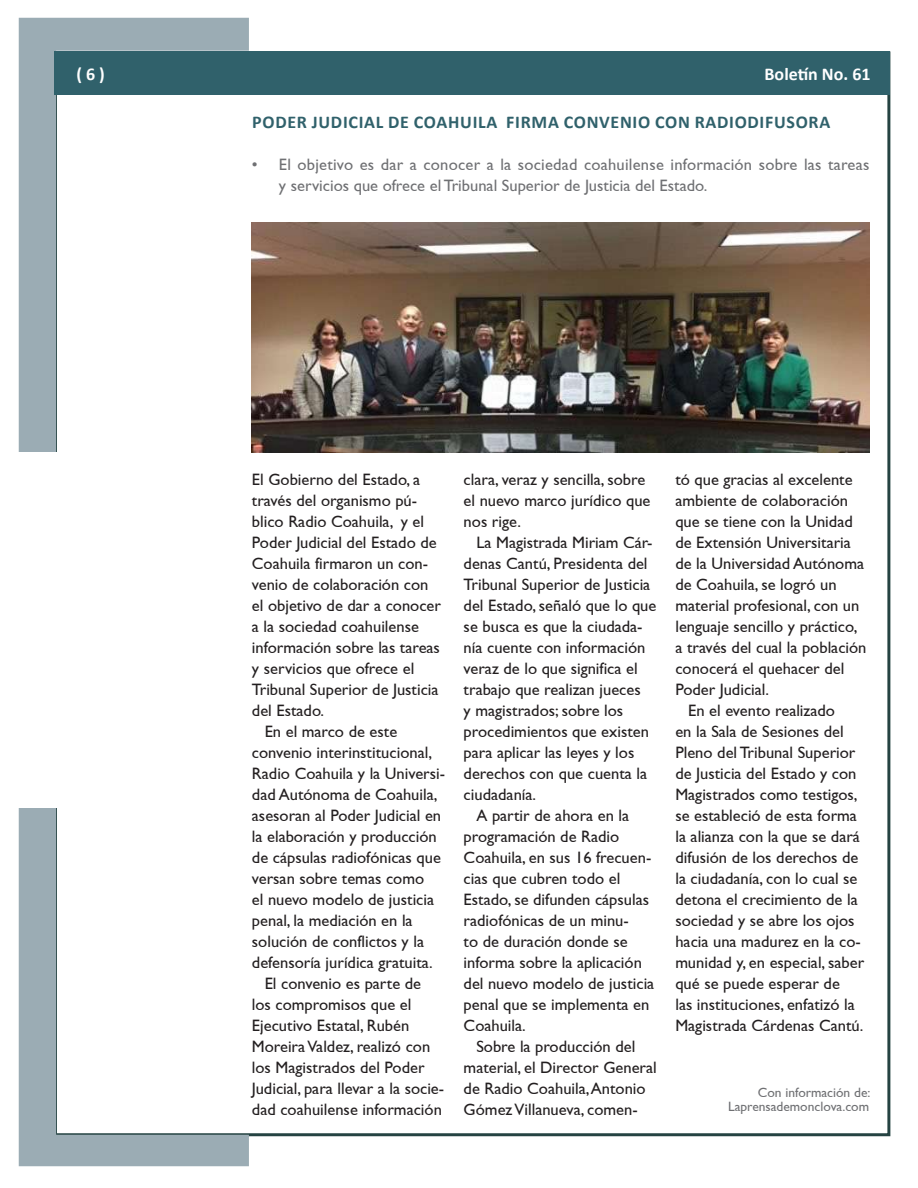
<style>
.page{position:relative;width:918px;height:1188px;background:#fff}
.page>*{position:absolute;margin:0;border:0;box-sizing:border-box;transform-origin:0 0}
.t1{font:700 18px "Calibri";letter-spacing:.04em;color:#30616b}
.t2{font:700 18px "Calibri";color:#fff}
.t3{font:16.5px/21px "Gill Sans";color:#231f20}
.t4{font:16.5px/21px "Gill Sans";letter-spacing:.015em;color:#6f7073}
.t5{font:13.5px/15px "Gill Sans";color:#6f7073;text-align:right}
</style>
<div class="page">
<svg style="left:19px;top:18px;width:230px;height:434px"></svg>
<svg style="left:19px;top:808px;width:230px;height:358px"></svg>
<div style="left:54px;top:51px;width:836px;height:43px;background:#30616b"></div>
<img style="left:252px;top:222px;width:617px;height:230px">
<p class="t2" style="left:76px;top:63px;width:30px">( 6 )</p>
<p class="t2" style="left:765px;top:63px;width:108px">BOLETÍN NO. 61</p>
<p class="t1" style="left:252px;top:110px;width:580px">PODER JUDICIAL DE COAHUILA FIRMA CONVENIO CON RADIODIFUSORA</p>
<p class="t4" style="left:279px;top:153px;width:592px;text-indent:-27px">• El objetivo es dar a conocer a la sociedad coahuilense información sobre las tareas y servicios que ofrece el Tribunal Superior de Justicia del Estado.</p>
<p class="t3" style="left:252px;top:468px;width:170px">El Gobierno del Estado, a</p>
<p class="t3" style="left:252px;top:489px;width:167px">través del organismo pú-</p>
<p class="t3" style="left:252px;top:510px;width:174px">blico Radio Coahuila, y el</p>
<p class="t3" style="left:252px;top:531px;width:186px">Poder Judicial del Estado de</p>
<p class="t3" style="left:252px;top:552px;width:178px">Coahuila firmaron un con-</p>
<p class="t3" style="left:252px;top:573px;width:178px">venio de colaboración con</p>
<p class="t3" style="left:252px;top:594px;width:191px">el objetivo de dar a conocer</p>
<p class="t3" style="left:252px;top:615px;width:169px">a la sociedad coahuilense</p>
<p class="t3" style="left:252px;top:636px;width:190px">información sobre las tareas</p>
<p class="t3" style="left:252px;top:657px;width:164px">y servicios que ofrece el</p>
<p class="t3" style="left:252px;top:678px;width:188px">Tribunal Superior de Justicia</p>
<p class="t3" style="left:252px;top:699px;width:74px">del Estado.</p>
<p class="t3" style="left:265px;top:720px;width:134px">En el marco de este</p>
<p class="t3" style="left:252px;top:741px;width:182px">convenio interinstitucional,</p>
<p class="t3" style="left:252px;top:762px;width:195px">Radio Coahuila y la Universi-</p>
<p class="t3" style="left:252px;top:783px;width:187px">dad Autónoma de Coahuila,</p>
<p class="t3" style="left:252px;top:804px;width:191px">asesoran al Poder Judicial en</p>
<p class="t3" style="left:252px;top:825px;width:186px">la elaboración y producción</p>
<p class="t3" style="left:252px;top:846px;width:191px">de cápsulas radiofónicas que</p>
<p class="t3" style="left:252px;top:867px;width:174px">versan sobre temas como</p>
<p class="t3" style="left:252px;top:888px;width:184px">el nuevo modelo de justicia</p>
<p class="t3" style="left:252px;top:909px;width:162px">penal, la mediación en la</p>
<p class="t3" style="left:252px;top:930px;width:174px">solución de conflictos y la</p>
<p class="t3" style="left:252px;top:951px;width:182px">defensoría jurídica gratuita.</p>
<p class="t3" style="left:265px;top:972px;width:158px">El convenio es parte de</p>
<p class="t3" style="left:252px;top:993px;width:161px">los compromisos que el</p>
<p class="t3" style="left:252px;top:1014px;width:159px">Ejecutivo Estatal, Rubén</p>
<p class="t3" style="left:252px;top:1036px;width:180px">Moreira Valdez, realizó con</p>
<p class="t3" style="left:252px;top:1057px;width:174px">los Magistrados del Poder</p>
<p class="t3" style="left:252px;top:1078px;width:194px">Judicial, para llevar a la socie-</p>
<p class="t3" style="left:252px;top:1099px;width:191px">dad coahuilense información</p>
<p class="t3" style="left:464px;top:469px;width:188px">clara, veraz y sencilla, sobre el nuevo marco jurídico que nos rige.</p>
<p class="t3" style="left:476px;top:532px;width:178px">La Magistrada Miriam Cár-</p>
<p class="t3" style="left:464px;top:553px;width:185px">denas Cantú, Presidenta del</p>
<p class="t3" style="left:464px;top:574px;width:188px">Tribunal Superior de Justicia</p>
<p class="t3" style="left:464px;top:595px;width:194px">del Estado, señaló que lo que</p>
<p class="t3" style="left:464px;top:616px;width:180px">se busca es que la ciudada-</p>
<p class="t3" style="left:464px;top:637px;width:183px">nía cuente con información</p>
<p class="t3" style="left:464px;top:658px;width:176px">veraz de lo que significa el</p>
<p class="t3" style="left:464px;top:679px;width:179px">trabajo que realizan jueces</p>
<p class="t3" style="left:464px;top:700px;width:161px">y magistrados; sobre los</p>
<p class="t3" style="left:464px;top:721px;width:187px">procedimientos que existen</p>
<p class="t3" style="left:464px;top:742px;width:172px">para aplicar las leyes y los</p>
<p class="t3" style="left:464px;top:763px;width:185px">derechos con que cuenta la</p>
<p class="t3" style="left:464px;top:784px;width:74px">ciudadanía.</p>
<p class="t3" style="left:476px;top:805px;width:154px">A partir de ahora en la</p>
<p class="t3" style="left:464px;top:826px;width:157px">programación de Radio</p>
<p class="t3" style="left:464px;top:847px;width:189px">Coahuila, en sus 16 frecuen-</p>
<p class="t3" style="left:464px;top:868px;width:158px">cias que cubren todo el</p>
<p class="t3" style="left:464px;top:889px;width:187px">Estado, se difunden cápsulas</p>
<p class="t3" style="left:464px;top:910px;width:167px">radiofónicas de un minu-</p>
<p class="t3" style="left:464px;top:931px;width:166px">to de duración donde se</p>
<p class="t3" style="left:464px;top:952px;width:180px">informa sobre la aplicación</p>
<p class="t3" style="left:464px;top:973px;width:192px">del nuevo modelo de justicia</p>
<p class="t3" style="left:464px;top:994px;width:187px">penal que se implementa en</p>
<p class="t3" style="left:464px;top:1015px;width:64px">Coahuila.</p>
<p class="t3" style="left:476px;top:1036px;width:160px">Sobre la producción del</p>
<p class="t3" style="left:464px;top:1057px;width:195px">material, el Director General</p>
<p class="t3" style="left:464px;top:1078px;width:183px">de Radio Coahuila, Antonio</p>
<p class="t3" style="left:464px;top:1099px;width:176px">Gómez Villanueva, comen-</p>
<p class="t3" style="left:675px;top:469px;width:179px">tó que gracias al excelente</p>
<p class="t3" style="left:675px;top:490px;width:174px">ambiente de colaboración</p>
<p class="t3" style="left:675px;top:511px;width:179px">que se tiene con la Unidad</p>
<p class="t3" style="left:675px;top:532px;width:177px">de Extensión Universitaria</p>
<p class="t3" style="left:675px;top:553px;width:190px">de la Universidad Autónoma</p>
<p class="t3" style="left:675px;top:574px;width:163px">de Coahuila, se logró un</p>
<p class="t3" style="left:675px;top:595px;width:186px">material profesional, con un</p>
<p class="t3" style="left:675px;top:616px;width:183px">lenguaje sencillo y práctico,</p>
<p class="t3" style="left:675px;top:637px;width:193px">a través del cual la población</p>
<p class="t3" style="left:675px;top:658px;width:170px">conocerá el quehacer del</p>
<p class="t3" style="left:675px;top:679px;width:95px">Poder Judicial.</p>
<p class="t3" style="left:688px;top:700px;width:148px">En el evento realizado</p>
<p class="t3" style="left:675px;top:721px;width:170px">en la Sala de Sesiones del</p>
<p class="t3" style="left:675px;top:742px;width:182px">Pleno del Tribunal Superior</p>
<p class="t3" style="left:675px;top:763px;width:183px">de Justicia del Estado y con</p>
<p class="t3" style="left:675px;top:784px;width:184px">Magistrados como testigos,</p>
<p class="t3" style="left:675px;top:805px;width:183px">se estableció de esta forma</p>
<p class="t3" style="left:675px;top:826px;width:186px">la alianza con la que se dará</p>
<p class="t3" style="left:675px;top:847px;width:185px">difusión de los derechos de</p>
<p class="t3" style="left:675px;top:868px;width:184px">la ciudadanía, con lo cual se</p>
<p class="t3" style="left:675px;top:889px;width:184px">detona el crecimiento de la</p>
<p class="t3" style="left:675px;top:910px;width:181px">sociedad y se abre los ojos</p>
<p class="t3" style="left:675px;top:931px;width:187px">hacia una madurez en la co-</p>
<p class="t3" style="left:675px;top:952px;width:190px">munidad y, en especial, saber</p>
<p class="t3" style="left:675px;top:973px;width:166px">qué se puede esperar de</p>
<p class="t3" style="left:675px;top:994px;width:181px">las instituciones, enfatizó la</p>
<p class="t3" style="left:675px;top:1015px;width:189px">Magistrada Cárdenas Cantú.</p>
<p class="t5" style="left:728px;top:1084px;width:144px">Con información de:<br>Laprensademonclova.com</p>
</div>
